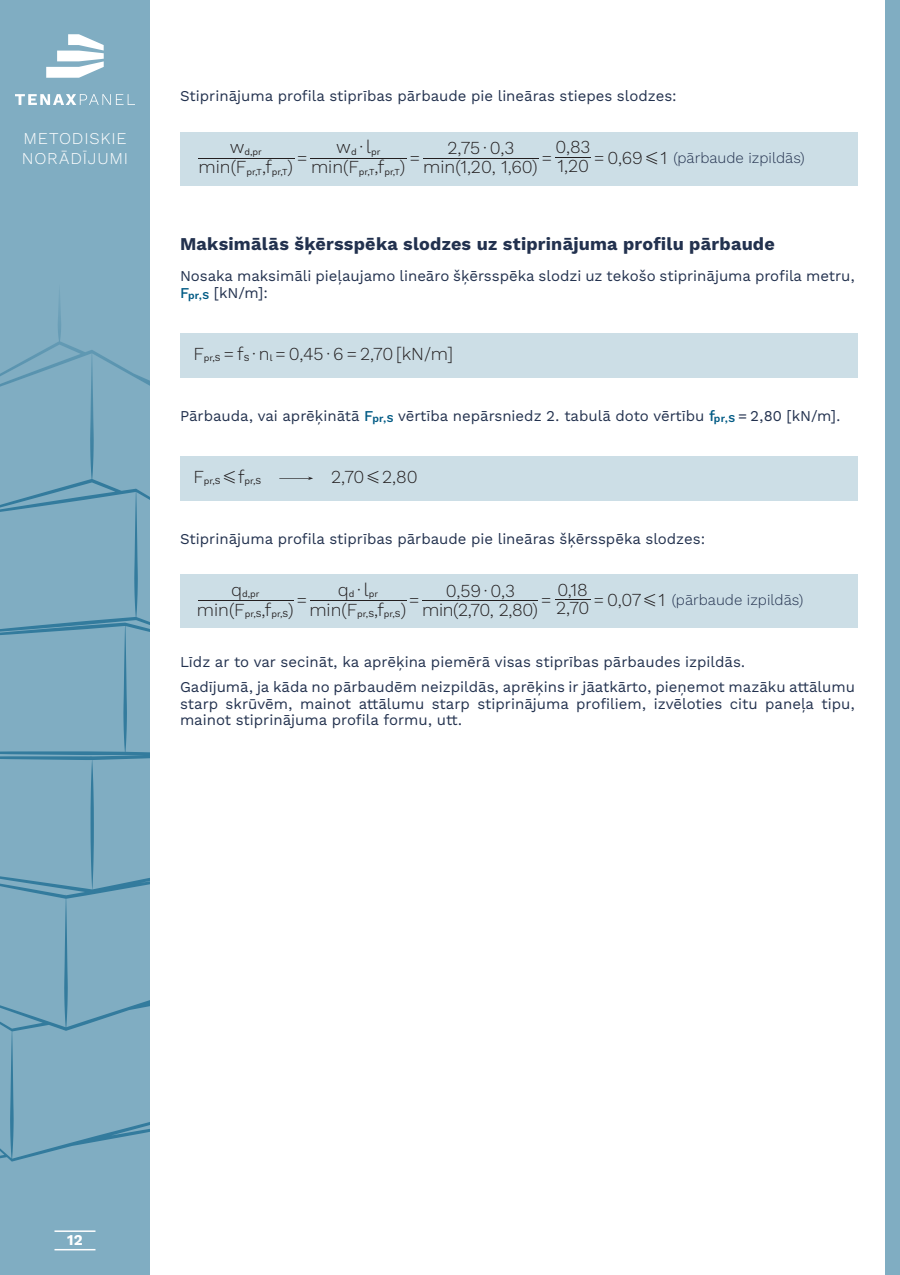
<style>
.page{position:relative;width:900px;height:1275px;background:#fff}
.page>*{position:absolute;margin:0;border:0;box-sizing:border-box;transform-origin:0 0}
.t1{font:300 18px "Work Sans";color:#231f20}
.mazais_virsraksts{font:700 18px "Work Sans";letter-spacing:.01em;color:#22314e}
.t2{font:300 16.5px/19.8px "Work Sans";letter-spacing:.05em;color:#fff}
.teksts{font:15px/16.5px "Work Sans";color:#22314e}
.specteksts_platāks{font:300 15px "Work Sans";color:#22314e}
.t3{font:700 15px "Work Sans";color:#fff}
.t4{font:9px "Work Sans";color:#231f20}
.s1{font-weight:400;font-size:9px}
.s2{font-weight:300;font-size:18px}
.s3{font-family:"MM Relation";font-weight:400}
.s4{font-weight:500;color:#005a84}
.s5{font-family:"MM Relation";font-size:18px}
</style>
<div class="page">
<div style="left:0;top:0;width:150px;height:1275px;background:#80adc2"></div>
<svg style="left:0;top:477px;width:150px;height:755px"></svg>
<div style="left:885px;top:0;width:15px;height:1275px;background:#80adc2"></div>
<hr style="left:55px;top:1230px;width:40px;height:2px;background:#fff">
<hr style="left:55px;top:1249px;width:40px;height:1px;background:#fff">
<svg style="left:15px;top:94px;width:120px;height:11px"></svg>
<svg style="left:46px;top:34px;width:58px;height:44px"></svg>
<div style="left:180px;top:132px;width:678px;height:54px;background:#ccdee6"></div>
<div style="left:180px;top:333px;width:678px;height:45px;background:#ccdee6"></div>
<div style="left:180px;top:456px;width:678px;height:45px;background:#ccdee6"></div>
<div style="left:180px;top:574px;width:678px;height:54px;background:#ccdee6"></div>
<hr style="left:198px;top:158px;width:96px;height:1px;background:#231f20">
<hr style="left:311px;top:158px;width:96px;height:1px;background:#231f20">
<hr style="left:423px;top:158px;width:116px;height:1px;background:#231f20">
<hr style="left:555px;top:157px;width:36px;height:1px;background:#231f20">
<svg style="left:279px;top:477px;width:34px;height:3px"></svg>
<hr style="left:198px;top:600px;width:96px;height:1px;background:#231f20">
<hr style="left:310px;top:600px;width:96px;height:1px;background:#231f20">
<hr style="left:423px;top:600px;width:115px;height:1px;background:#231f20">
<hr style="left:555px;top:599px;width:36px;height:1px;background:#231f20">
<p class="t2" style="left:22px;top:128px;width:108px">METODISKIE<br>NORĀDĪJUMI</p>
<p class="teksts" style="left:180px;top:87px;width:498px">Stiprinājuma profila stiprības pārbaude pie lineāras stiepes slodzes:</p>
<p class="t1" style="left:336px;top:137px;width:46px">w<span class="s1">d</span> ∙ l<span class="s1">pr</span></p>
<p class="t1" style="left:556px;top:136px;width:36px">0,83</p>
<p class="t1" style="left:448px;top:137px;width:68px">2,75 ∙ 0,3</p>
<p class="t4" style="left:230px;top:146px;width:34px"><span class="s2">w</span>d,pr</p>
<p class="t1" style="left:297px;top:147px;width:12px">=</p>
<p class="t1" style="left:409px;top:147px;width:12px">=</p>
<p class="t1" style="left:541px;top:147px;width:12px">=</p>
<p class="t1" style="left:594px;top:147px;width:75px">=0,69<span class="s3">G</span>1</p>
<p class="t1" style="left:199px;top:157px;width:96px">min(F<span class="s1">pr,T</span>,f<span class="s1">pr,T</span>)</p>
<p class="t1" style="left:311px;top:157px;width:96px">min(F<span class="s1">pr,T</span>,f<span class="s1">pr,T</span>)</p>
<p class="t1" style="left:423px;top:157px;width:116px">min(1,20, 1,60)</p>
<p class="t1" style="left:558px;top:155px;width:33px">1,20</p>
<p class="specteksts_platāks" style="left:673px;top:147px;width:133px">(pārbaude izpildās)</p>
<p class="mazais_virsraksts" style="left:180px;top:230px;width:596px">Maksimālās šķērsspēka slodzes uz stiprinājuma profilu pārbaude</p>
<p class="teksts" style="left:180px;top:267px;width:676px">Nosaka maksimāli pieļaujamo lineāro šķērsspēka slodzi uz tekošo stiprinājuma profila metru,<br><span class="s4">F</span><sub>pr,S</sub> [kN/m]:</p>
<p class="t1" style="left:193px;top:343px;width:261px">F<span class="s1">pr,S</span> = f<span class="s1">S</span> ∙ n<span class="s1">l</span> = 0,45 ∙ 6 = 2,70 [kN/m]</p>
<p class="teksts" style="left:180px;top:407px;width:662px">Pārbauda, vai aprēķinātā <span class="s4">F</span><sub>pr,S</sub> vērtība nepārsniedz 2. tabulā doto vērtību <span class="s4">f</span><sub>pr,S</sub> = 2,80 [kN/m].</p>
<p class="t4" style="left:193px;top:476px;width:69px"><span class="s2">F</span>pr,S <span class="s5">G</span><span class="s2">f</span>pr,S</p>
<p class="t1" style="left:331px;top:466px;width:88px">2,70 <span class="s3">G</span> 2,80</p>
<p class="teksts" style="left:180px;top:530px;width:527px">Stiprinājuma profila stiprības pārbaude pie lineāras šķērsspēka slodzes:</p>
<p class="t1" style="left:338px;top:579px;width:42px">q<span class="s1">d</span> ∙ l<span class="s1">pr</span></p>
<p class="t1" style="left:557px;top:579px;width:32px">0,18</p>
<p class="t1" style="left:446px;top:580px;width:71px">0,59 ∙ 0,3</p>
<p class="t4" style="left:231px;top:589px;width:30px"><span class="s2">q</span>d,pr</p>
<p class="t1" style="left:296px;top:589px;width:12px">=</p>
<p class="t1" style="left:409px;top:589px;width:12px">=</p>
<p class="t1" style="left:541px;top:589px;width:12px">=</p>
<p class="t1" style="left:593px;top:589px;width:73px">=0,07<span class="s3">G</span>1</p>
<p class="t1" style="left:197px;top:599px;width:98px">min(F<span class="s1">pr,S</span>,f<span class="s1">pr,S</span>)</p>
<p class="t1" style="left:309px;top:599px;width:98px">min(F<span class="s1">pr,S</span>,f<span class="s1">pr,S</span>)</p>
<p class="t1" style="left:422px;top:599px;width:117px">min(2,70, 2,80)</p>
<p class="t1" style="left:556px;top:598px;width:35px">2,70</p>
<p class="specteksts_platāks" style="left:672px;top:589px;width:133px">(pārbaude izpildās)</p>
<p class="teksts" style="left:180px;top:653px;width:567px">Līdz ar to var secināt, ka aprēķina piemērā visas stiprības pārbaudes izpildās.</p>
<p class="teksts" style="left:180px;top:678px;width:676px;text-align:justify">Gadījumā, ja kāda no pārbaudēm neizpildās, aprēķins ir jāatkārto, pieņemot mazāku attālumu starp skrūvēm, mainot attālumu starp stiprinājuma profiliem, izvēloties citu paneļa tipu, mainot stiprinājuma profila formu, utt.</p>
<p class="t3" style="left:67px;top:1228px;width:17px">12</p>
</div>
